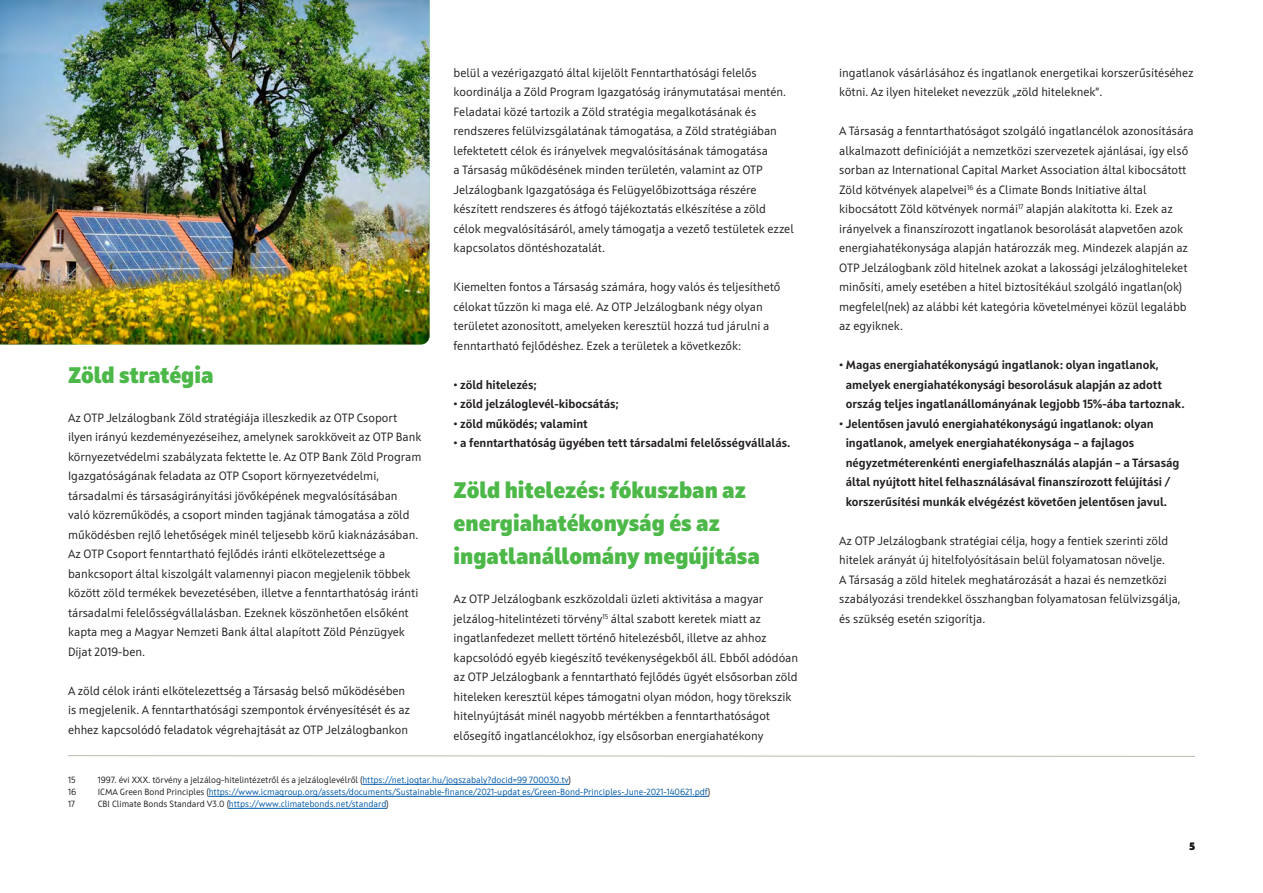
<style>
.page{position:relative;width:1263px;height:893px;background:#fff}
.page>*{position:absolute;margin:0;border:0;box-sizing:border-box;transform-origin:0 0}
.t1{font:800 22.5px/33px "Squad";color:#4cb848}
.t2{font:12px/19.5px "Squad";color:#231f20}
.t3{font:700 12px/19.5px "Squad";color:#231f20}
.t4{font:800 10.5px "Squad";color:#231f20}
.t5{font:9px "Squad";color:#015aaa}
.t6{font:9px "Squad";color:#231f20}
.s1{color:#015aaa}
.s2{color:#231f20}
</style>
<div class="page">
<svg style="left:68px;top:755px;width:1127px;height:2px;background:#d8ddd3"></svg>
<img style="left:0;top:0;width:429px;height:344px">
<hr style="left:362px;top:784px;width:207px;height:1px;background:#015aaa">
<hr style="left:209px;top:796px;width:499px;height:1px;background:#015aaa">
<hr style="left:229px;top:808px;width:158px;height:1px;background:#015aaa">
<h1 class="t1" style="left:68px;top:358px;width:147px">Zöld stratégia</h1>
<p class="t2" style="left:68px;top:408px;width:355px">Az OTP Jelzálogbank Zöld stratégiája illeszkedik az OTP Csoport ilyen irányú kezdeményezéseihez, amelynek sarokköveit az OTP Bank környezetvédelmi szabályzata fektette le. Az OTP Bank Zöld Program Igazgatóságának feladata az OTP Csoport környezetvédelmi, társadalmi és társaságirányítási jövőképének megvalósításában való közreműködés, a csoport minden tagjának támogatása a zöld működésben rejlő lehetőségek minél teljesebb körű kiaknázásában.<br>Az OTP Csoport fenntartható fejlődés iránti elkötelezettsége a bankcsoport által kiszolgált valamennyi piacon megjelenik többek között zöld termékek bevezetésében, illetve a fenntarthatóság iránti társadalmi felelősségvállalásban. Ezeknek köszönhetően elsőként kapta meg a Magyar Nemzeti Bank által alapított Zöld Pénzügyek Díjat 2019-ben.</p>
<p class="t2" style="left:68px;top:681px;width:343px">A zöld célok iránti elkötelezettség a Társaság belső működésében is megjelenik. A fenntarthatósági szempontok érvényesítését és az ehhez kapcsolódó feladatok végrehajtását az OTP Jelzálogbankon</p>
<p class="t2" style="left:454px;top:63px;width:342px">belül a vezérigazgató által kijelölt Fenntarthatósági felelős koordinálja a Zöld Program Igazgatóság iránymutatásai mentén.<br>Feladatai közé tartozik a Zöld stratégia megalkotásának és rendszeres felülvizsgálatának támogatása, a Zöld stratégiában lefektetett célok és irányelvek megvalósításának támogatása<br>a Társaság működésének minden területén, valamint az OTP Jelzálogbank Igazgatósága és Felügyelőbizottsága részére készített rendszeres és átfogó tájékoztatás elkészítése a zöld célok megvalósításáról, amely támogatja a vezető testületek ezzel kapcsolatos döntéshozatalát.</p>
<p class="t2" style="left:454px;top:277px;width:328px">Kiemelten fontos a Társaság számára, hogy valós és teljesíthető célokat tűzzön ki maga elé. Az OTP Jelzálogbank négy olyan területet azonosított, amelyeken keresztül hozzá tud járulni a fenntartható fejlődéshez. Ezek a területek a következők:</p>
<p class="t3" style="left:454px;top:375px;width:85px">• zöld hitelezés;</p>
<p class="t3" style="left:454px;top:394px;width:167px">• zöld jelzáloglevél-kibocsátás;</p>
<p class="t3" style="left:454px;top:414px;width:136px">• zöld működés; valamint</p>
<p class="t3" style="left:454px;top:433px;width:338px">• a fenntarthatóság ügyében tett társadalmi felelősségvállalás.</p>
<h1 class="t1" style="left:454px;top:474px;width:308px">Zöld hitelezés: fókuszban az energiahatékonyság és az ingatlanállomány megújítása</h1>
<p class="t2" style="left:454px;top:589px;width:346px">Az OTP Jelzálogbank eszközoldali üzleti aktivitása a magyar jelzálog-hitelintézeti törvény<sup>15</sup> által szabott keretek miatt az ingatlanfedezet mellett történő hitelezésből, illetve az ahhoz kapcsolódó egyéb kiegészítő tevékenységekből áll. Ebből adódóan az OTP Jelzálogbank a fenntartható fejlődés ügyét elsősorban zöld hiteleken keresztül képes támogatni olyan módon, hogy törekszik hitelnyújtását minél nagyobb mértékben a fenntarthatóságot elősegítő ingatlancélokhoz, így elsősorban energiahatékony</p>
<p class="t6" style="left:68px;top:775px;width:9px">15</p>
<p class="t6" style="left:98px;top:775px;width:475px">1997. évi XXX. törvény a jelzálog-hitelintézetről és a jelzáloglevélről (<span class="s1">https://net.jogtar.hu/jogszabaly?docid=99 700030.tv</span>)</p>
<p class="t6" style="left:68px;top:787px;width:10px">16</p>
<p class="t5" style="left:98px;top:787px;width:614px"><span class="s2">ICMA Green Bond Principles (</span>https://www.icmagroup.org/assets/documents/Sustainable-finance/2021-updat es/Green-Bond-Principles-June-2021-140621.pdf<span class="s2">)</span></p>
<p class="t6" style="left:68px;top:799px;width:8px">17</p>
<p class="t5" style="left:98px;top:799px;width:292px"><span class="s2">CBI Climate Bonds Standard V3.0 (</span>https://www.climatebonds.net/standard<span class="s2">)</span></p>
<p class="t2" style="left:839px;top:63px;width:356px">ingatlanok vásárlásához és ingatlanok energetikai korszerűsítéséhez kötni. Az ilyen hiteleket nevezzük „zöld hiteleknek”.</p>
<p class="t2" style="left:839px;top:121px;width:356px">A Társaság a fenntarthatóságot szolgáló ingatlancélok azonosítására alkalmazott definícióját a nemzetközi szervezetek ajánlásai, így első sorban az International Capital Market Association által kibocsátott Zöld kötvények alapelvei<sup>16</sup> és a Climate Bonds Initiative által kibocsátott Zöld kötvények normái<sup>17</sup> alapján alakította ki. Ezek az irányelvek a finanszírozott ingatlanok besorolását alapvetően azok energiahatékonysága alapján határozzák meg. Mindezek alapján az OTP Jelzálogbank zöld hitelnek azokat a lakossági jelzáloghiteleket minősíti, amely esetében a hitel biztosítékául szolgáló ingatlan(ok) megfelel(nek) az alábbi két kategória követelményei közül legalább az egyiknek.</p>
<p class="t3" style="left:846px;top:355px;width:340px;text-indent:-7px">• Magas energiahatékonyságú ingatlanok: olyan ingatlanok, amelyek energiahatékonysági besorolásuk alapján az adott ország teljes ingatlanállományának legjobb 15%-ába tartoznak.</p>
<p class="t3" style="left:846px;top:414px;width:335px;text-indent:-7px">• Jelentősen javuló energiahatékonyságú ingatlanok: olyan ingatlanok, amelyek energiahatékonysága – a fajlagos négyzetméterenkénti energiafelhasználás alapján – a Társaság által nyújtott hitel felhasználásával finanszírozott felújítási / korszerűsítési munkák elvégézést követően jelentősen javul.</p>
<p class="t2" style="left:839px;top:531px;width:343px">Az OTP Jelzálogbank stratégiai célja, hogy a fentiek szerinti zöld hitelek arányát új hitelfolyósításain belül folyamatosan növelje.<br>A Társaság a zöld hitelek meghatározását a hazai és nemzetközi szabályozási trendekkel összhangban folyamatosan felülvizsgálja, és szükség esetén szigorítja.</p>
<p class="t4" style="left:1189px;top:839px;width:7px">5</p>
</div>
